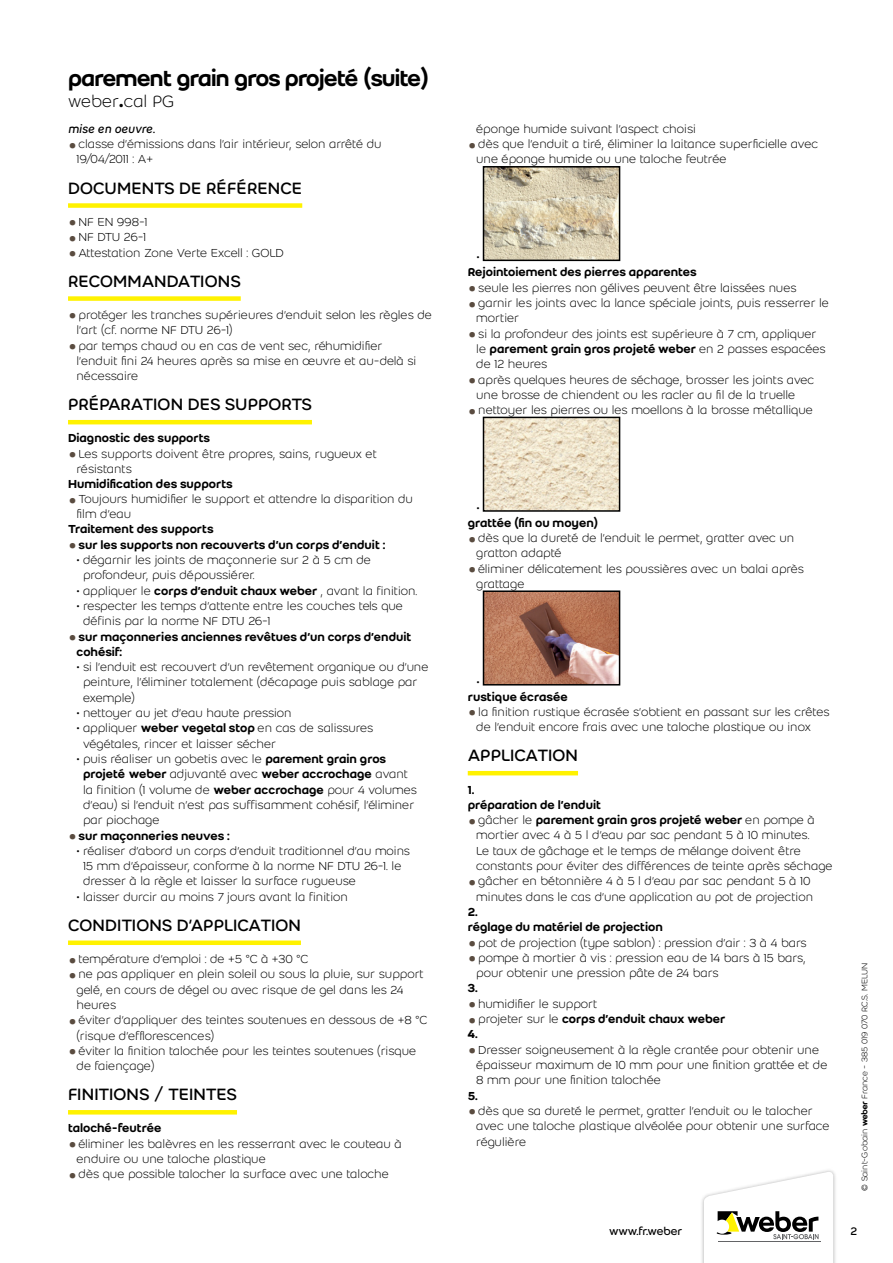
<style>
.page{position:relative;width:893px;height:1263px;background:#fff}
.page>*{position:absolute;margin:0;border:0;box-sizing:border-box;transform-origin:0 0}
.t1{font:24px "Weber Name";color:#000}
.t2{font:18px "Weber";letter-spacing:.005em;color:#000}
.t3{font:300 18px "Weber";color:#000}
.t4{font:300 12.75px/15.3px "Weber";color:#000}
.t5{font:500 12.75px/15.3px "Weber";color:#000}
.t6{font:italic 12.75px "Weber";color:#000}
.t7{font:12px "Weber";letter-spacing:-.01em;color:#000}
.t8{font:300 9px "Weber";color:#000}
.s1{font-family:"The Sans B8";font-weight:800}
.s2{font-size:34.5px;color:#5a4c40}
.s3{font-weight:300;font-size:34.5px;color:#5a4c40}
.s4{font-weight:500}
.s5{font-weight:300}
.s6{font-family:"Weber Name";font-weight:400}
</style>
<div class="page">
<img style="left:702px;top:1170px;width:134px;height:93px">
<svg style="left:704px;top:1171px;width:129px;height:92px"></svg>
<div style="left:68px;top:203px;width:234px;height:5px;background:#fff200"></div>
<div style="left:68px;top:296px;width:173px;height:5px;background:#fff200"></div>
<hr style="left:68px;top:420px;width:244px;height:4px;background:#fff200">
<div style="left:68px;top:940px;width:233px;height:5px;background:#fff200"></div>
<svg style="left:68px;top:1110px;width:169px;height:4px"></svg>
<hr style="left:468px;top:771px;width:110px;height:4px;background:#fff200">
<img style="left:486px;top:169px;width:131px;height:89px">
<div style="left:483px;top:166px;width:137px;height:95px;border:2px solid #000"></div>
<img style="left:486px;top:420px;width:131px;height:89px">
<div style="left:483px;top:417px;width:137px;height:95px;border:2px solid #000"></div>
<img style="left:486px;top:593px;width:131px;height:89px">
<div style="left:483px;top:590px;width:137px;height:95px;border:2px solid #000"></div>
<h1 class="t1" style="left:68px;top:64px;width:362px">parement grain gros projeté (suite)</h1>
<h2 class="t3" style="left:68px;top:91px;width:106px">weber<span class="s1">.</span>cal PG</h2>
<p class="t6" style="left:68px;top:122px;width:89px">mise en oeuvre.</p>
<p class="t4" style="left:77px;top:137px;width:307px;text-indent:-8px"><span class="s2">•</span> classe d’émissions dans l’air intérieur, selon arrêté du<br>19/04/2011 : A+</p>
<h2 class="t2" style="left:68px;top:178px;width:233px">DOCUMENTS DE RÉFÉRENCE</h2>
<p class="t4" style="left:68px;top:214px;width:81px"><span class="s2">•</span> NF EN 998-1</p>
<p class="t4" style="left:68px;top:230px;width:80px"><span class="s2">•</span> NF DTU 26-1</p>
<p class="t4" style="left:68px;top:245px;width:217px"><span class="s2">•</span> Attestation Zone Verte Excell : GOLD</p>
<h2 class="t2" style="left:68px;top:271px;width:174px">RECOMMANDATIONS</h2>
<p class="t4" style="left:77px;top:307px;width:357px;text-indent:-8px"><span class="s2">•</span> protéger les tranches supérieures d’enduit selon les règles de l’art (cf. norme NF DTU 26-1)</p>
<p class="t4" style="left:77px;top:338px;width:341px;text-indent:-8px"><span class="s2">•</span> par temps chaud ou en cas de vent sec, réhumidifier l’enduit fini 24 heures après sa mise en œuvre et au-delà si nécessaire</p>
<h2 class="t2" style="left:68px;top:394px;width:245px">PRÉPARATION DE S SUPPORTS</h2>
<p class="t5" style="left:68px;top:430px;width:144px">Diagnostic des supports</p>
<p class="t4" style="left:77px;top:446px;width:302px;text-indent:-8px"><span class="s2">•</span> Les supports doivent être propres, sains, rugueux et résistants</p>
<p class="t5" style="left:68px;top:476px;width:166px">Humidification des supports</p>
<p class="t4" style="left:77px;top:491px;width:338px;text-indent:-8px"><span class="s2">•</span> Toujours humidifier le support et attendre la disparition du film d’eau</p>
<p class="t5" style="left:68px;top:522px;width:147px">Traitement des supports</p>
<p class="t5" style="left:68px;top:537px;width:319px"><span class="s3">•</span> sur les supports non recouverts d’un corps d’enduit :</p>
<p class="t4" style="left:83px;top:552px;width:289px;text-indent:-6px">• dégarnir les joints de maçonnerie sur 2 à 5 cm de profondeur, puis dépoussiérer.</p>
<p class="t4" style="left:77px;top:583px;width:342px">• appliquer le <span class="s4">corps d’enduit chaux weber</span> , avant la finition.</p>
<p class="t4" style="left:83px;top:598px;width:321px;text-indent:-6px">• respecter les temps d’attente entre les couches tels que définis par la norme NF DTU 26-1</p>
<p class="t5" style="left:77px;top:629px;width:336px;text-indent:-8px"><span class="s3">•</span> sur maçonneries anciennes revêtues d’un corps d’enduit cohésif:</p>
<p class="t4" style="left:83px;top:659px;width:347px;text-indent:-6px">• si l’enduit est recouvert d’un revêtement organique ou d’une peinture, l’éliminer totalement (décapage puis sablage par exemple)</p>
<p class="t4" style="left:77px;top:705px;width:217px">• nettoyer au jet d’eau haute pression</p>
<p class="t4" style="left:83px;top:721px;width:292px;text-indent:-6px">• appliquer <span class="s4">weber vegetal stop</span> en cas de salissures végétales, rincer et laisser sécher</p>
<p class="t4" style="left:83px;top:751px;width:335px;text-indent:-6px">• puis réaliser un gobetis avec le <span class="s4">parement grain gros projeté weber</span> adjuvanté avec <span class="s4">weber accrochage</span> avant la finition (1 volume de <span class="s4">weber accrochage</span> pour 4 volumes d’eau) si l’enduit n’est pas suffisamment cohésif, l’éliminer par piochage</p>
<p class="t5" style="left:68px;top:828px;width:163px"><span class="s3">•</span> sur maçonneries neuves :</p>
<p class="t4" style="left:83px;top:843px;width:329px;text-indent:-6px">• réaliser d’abord un corps d’enduit traditionnel d’au moins<br>15 mm d’épaisseur, conforme à la norme NF DTU 26-1. le dresser à la règle et laisser la surface rugueuse</p>
<p class="t4" style="left:77px;top:889px;width:273px">• laisser durcir au moins 7 jours avant la finition</p>
<h2 class="t2" style="left:68px;top:915px;width:234px">CONDITIONS D’APPLICATION</h2>
<p class="t4" style="left:68px;top:951px;width:242px"><span class="s2">•</span> température d’emploi : de +5 °C à +30 °C</p>
<p class="t4" style="left:77px;top:967px;width:349px;text-indent:-8px"><span class="s2">•</span> ne pas appliquer en plein soleil ou sous la pluie, sur support gelé, en cours de dégel ou avec risque de gel dans les 24 heures</p>
<p class="t4" style="left:77px;top:1013px;width:352px;text-indent:-8px"><span class="s2">•</span> éviter d’appliquer des teintes soutenues en dessous de +8 °C (risque d’efflorescences)</p>
<p class="t4" style="left:77px;top:1043px;width:341px;text-indent:-8px"><span class="s2">•</span> éviter la finition talochée pour les teintes soutenues (risque de faiençage)</p>
<h2 class="t2" style="left:68px;top:1084px;width:170px">FINITIONS / TEINTES</h2>
<p class="t5" style="left:68px;top:1120px;width:95px">taloché-feutrée</p>
<p class="t4" style="left:77px;top:1136px;width:327px;text-indent:-8px"><span class="s2">•</span> éliminer les balèvres en les resserrant avec le couteau à enduire ou une taloche plastique</p>
<p class="t4" style="left:68px;top:1167px;width:322px"><span class="s2">•</span> dès que possible talocher la surface avec une taloche</p>
<p class="t4" style="left:476px;top:121px;width:221px">éponge humide suivant l’aspect choisi</p>
<p class="t4" style="left:476px;top:137px;width:344px;text-indent:-8px"><span class="s2">•</span> dès que l’enduit a tiré, éliminer la laitance superficielle avec une éponge humide ou une taloche feutrée</p>
<p class="t4" style="left:476px;top:249px;width:5px">•</p>
<p class="t5" style="left:468px;top:264px;width:231px">Rejointoiement des pierres apparentes</p>
<p class="t4" style="left:468px;top:280px;width:330px"><span class="s2">•</span> seule les pierres non gélives peuvent être laissées nues</p>
<p class="t4" style="left:476px;top:295px;width:354px;text-indent:-8px"><span class="s2">•</span> garnir les joints avec la lance spéciale joints, puis resserrer le mortier</p>
<p class="t4" style="left:476px;top:326px;width:351px;text-indent:-8px"><span class="s2">•</span> si la profondeur des joints est supérieure à 7 cm, appliquer le <span class="s4">parement grain gros projeté weber</span> en 2 passes espacées de 12 heures</p>
<p class="t4" style="left:476px;top:372px;width:340px;text-indent:-8px"><span class="s2">•</span> après quelques heures de séchage, brosser les joints avec une brosse de chiendent ou les racler au fil de la truelle</p>
<p class="t4" style="left:468px;top:402px;width:347px"><span class="s2">•</span> nettoyer les pierres ou les moellons à la brosse métallique</p>
<p class="t4" style="left:476px;top:500px;width:5px">•</p>
<p class="t5" style="left:468px;top:515px;width:132px">grattée (fin ou moyen)</p>
<p class="t4" style="left:476px;top:530px;width:320px;text-indent:-8px"><span class="s2">•</span> dès que la dureté de l’enduit le permet, gratter avec un gratton adapté</p>
<p class="t4" style="left:476px;top:561px;width:329px;text-indent:-8px"><span class="s2">•</span> éliminer délicatement les poussières avec un balai après grattage</p>
<p class="t4" style="left:476px;top:674px;width:5px">•</p>
<p class="t5" style="left:468px;top:689px;width:101px">rustique écrasée</p>
<p class="t4" style="left:476px;top:704px;width:355px;text-indent:-8px"><span class="s2">•</span> la finition rustique écrasée s’obtient en passant sur les crêtes de l’enduit encore frais avec une taloche plastique ou inox</p>
<h2 class="t2" style="left:468px;top:745px;width:112px">APPLICATION</h2>
<p class="t5" style="left:468px;top:782px;width:135px">1.<br>préparation de l’enduit</p>
<p class="t4" style="left:476px;top:812px;width:358px;text-indent:-8px"><span class="s2">•</span> gâcher le <span class="s4">parement grain gros projeté weber</span> en pompe à mortier avec 4 à 5 l d’eau par sac pendant 5 à 10 minutes.<br>Le taux de gâchage et le temps de mélange doivent être constants pour éviter des différences de teinte après séchage</p>
<p class="t4" style="left:468px;top:874px;width:347px;text-align:right"><span class="s2">•</span> gâcher en bétonnière 4 à 5 l d’eau par sac pendant 5 à 10 minutes dans le cas d’une application au pot de projection</p>
<p class="t5" style="left:468px;top:904px;width:197px">2.<br>réglage du matériel de projection</p>
<p class="t4" style="left:468px;top:935px;width:340px"><span class="s2">•</span> pot de projection (type sablon) : pression d’air : 3 à 4 bars</p>
<p class="t4" style="left:476px;top:950px;width:331px;text-indent:-8px"><span class="s2">•</span> pompe à mortier à vis : pression eau de 14 bars à 15 bars, pour obtenir une pression pâte de 24 bars</p>
<p class="t5" style="left:468px;top:980px;width:12px">3.</p>
<p class="t4" style="left:468px;top:996px;width:131px"><span class="s2">•</span> humidifier le support</p>
<p class="t5" style="left:468px;top:1011px;width:259px"><span class="s3">•</span> <span class="s5">projeter sur le</span> corps d’enduit chaux weber<br>4.</p>
<p class="t4" style="left:476px;top:1042px;width:353px;text-indent:-8px"><span class="s2">•</span> Dresser soigneusement à la règle crantée pour obtenir une épaisseur maximum de 10 mm pour une finition grattée et de<br>8 mm pour une finition talochée</p>
<p class="t5" style="left:468px;top:1088px;width:12px">5.</p>
<p class="t4" style="left:476px;top:1103px;width:355px;text-indent:-8px"><span class="s2">•</span> dès que sa dureté le permet, gratter l’enduit ou le talocher avec une taloche plastique alvéolée pour obtenir une surface régulière</p>
<p class="t8" style="left:860px;top:1191px;width:229px;rotate:-90deg">© Saint-Gobain <span class="s6">weber</span> France - 385 019 070 R.C.S. MELUN</p>
<p class="t7" style="left:609px;top:1224px;width:75px">WWW.FR.WEBER</p>
<p class="t7" style="left:851px;top:1224px;width:8px">2</p>
</div>
